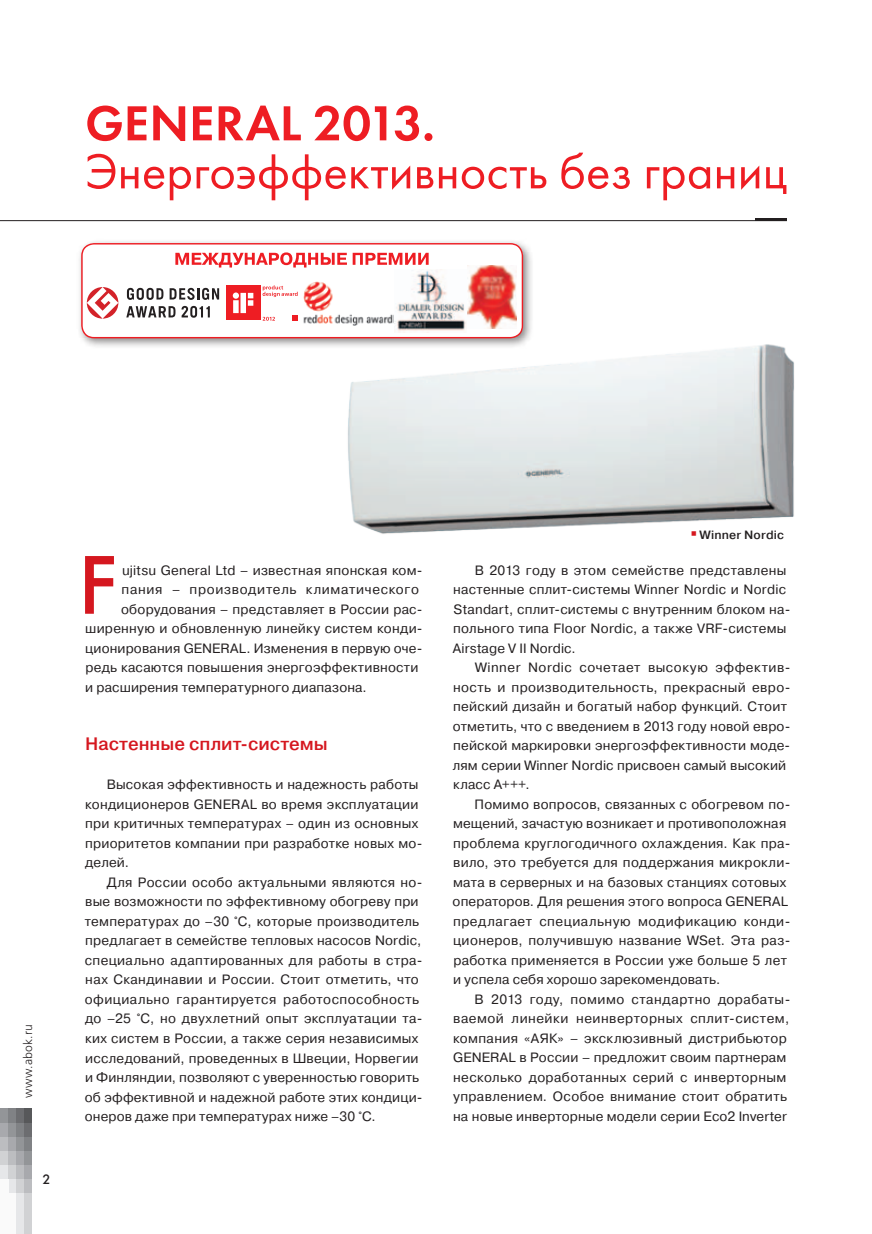
<style>
.page{position:relative;width:872px;height:1234px;background:#fff}
.page>*{position:absolute;margin:0;border:0;box-sizing:border-box;transform-origin:0 0}
.t1{font:500 86.4px "Futura";color:#d5171f}
.t2{font:51px "Futura";color:#ee1d23}
.t3{font:51px "Futura Demi";color:#ee1d23}
.t4{font:500 18px "Pragmatica";color:#d5171f}
.t5{font:13.5px/19.5px "Pragmatica";letter-spacing:.02em;color:#231f20}
.t6{font:13.5px "Pragmatica";letter-spacing:.05em;color:#231f20}
.t7{font:13.5px "Futura Futuris";color:#231f20}
.t8{font:500 12px "Pragmatica";letter-spacing:.015em;color:#231f20}
.t9{font:300 12px "Free Set";letter-spacing:.015em;color:#231f20}
</style>
<div class="page">
<div style="left:0;top:1108px;width:9px;height:14px;background:#939598"></div>
<div style="left:0;top:1122px;width:9px;height:14px;background:#a8a9ad"></div>
<div style="left:0;top:1136px;width:9px;height:14px;background:#bcbdc0"></div>
<div style="left:0;top:1150px;width:9px;height:15px;background:#d1d2d4"></div>
<div style="left:0;top:1165px;width:9px;height:14px;background:#e6e7e9"></div>
<div style="left:9px;top:1108px;width:7px;height:14px;background:#808285"></div>
<div style="left:9px;top:1122px;width:7px;height:14px;background:#939598"></div>
<div style="left:9px;top:1136px;width:7px;height:14px;background:#a8a9ad"></div>
<div style="left:9px;top:1150px;width:7px;height:15px;background:#bcbdc0"></div>
<div style="left:9px;top:1165px;width:7px;height:14px;background:#d1d2d4"></div>
<div style="left:9px;top:1179px;width:7px;height:14px;background:#e6e7e9"></div>
<div style="left:16px;top:1108px;width:8px;height:14px;background:#6c6d70"></div>
<div style="left:16px;top:1122px;width:8px;height:14px;background:#808285"></div>
<div style="left:16px;top:1136px;width:8px;height:14px;background:#939598"></div>
<div style="left:16px;top:1150px;width:8px;height:15px;background:#a8a9ad"></div>
<div style="left:16px;top:1165px;width:8px;height:14px;background:#bcbdc0"></div>
<div style="left:16px;top:1179px;width:8px;height:14px;background:#d1d2d4"></div>
<div style="left:24px;top:1108px;width:8px;height:14px;background:#57585a"></div>
<div style="left:24px;top:1122px;width:8px;height:14px;background:#6c6d70"></div>
<div style="left:24px;top:1136px;width:8px;height:14px;background:#808285"></div>
<div style="left:24px;top:1150px;width:8px;height:15px;background:#939598"></div>
<div style="left:24px;top:1165px;width:8px;height:14px;background:#a8a9ad"></div>
<div style="left:24px;top:1179px;width:8px;height:14px;background:#bcbdc0"></div>
<div style="left:0;top:1179px;width:9px;height:54px;background:#fafafa"></div>
<div style="left:9px;top:1193px;width:7px;height:40px;background:#fafafa"></div>
<div style="left:16px;top:1193px;width:8px;height:40px;background:#e6e7e9"></div>
<div style="left:24px;top:1193px;width:8px;height:40px;background:#d1d2d4"></div>
<img style="left:348px;top:344px;width:446px;height:190px">
<hr style="left:756px;top:218px;width:31px;height:3px;background:#231f20">
<hr style="left:0;top:220px;width:787px;height:1px;background:#231f20">
<div style="left:76px;top:238px;width:458px;height:111px;background:#231f20;opacity:.54"></div>
<svg style="left:81px;top:243px;width:442px;height:95px"></svg>
<img style="left:301px;top:280px;width:92px;height:45px">
<img style="left:468px;top:265px;width:49px;height:64px">
<svg style="left:692px;top:531px;width:4px;height:3px"></svg>
<h2 class="t3" style="left:85px;top:91px;width:351px">GENERAL 2013.</h2>
<h2 class="t2" style="left:85px;top:141px;width:703px">Энергоэффективность без границ</h2>
<p class="t9" style="left:21px;top:1097px;width:75px;rotate:-90deg">www.abok.ru</p>
<p class="t7" style="left:43px;top:1170px;width:9px">2</p>
<h1 class="t1" style="left:78px;top:533px;width:40px">F</h1>
<p class="t5" style="left:122px;top:560px;width:302px">ujitsu General Ltd – известная японская ком-</p>
<p class="t6" style="left:122px;top:581px;width:299px">пания – производитель климатического</p>
<p class="t5" style="left:121px;top:599px;width:303px">оборудования – представляет в России рас-</p>
<p class="t5" style="left:85px;top:619px;width:339px">ширенную и обновленную линейку систем конди-</p>
<p class="t5" style="left:85px;top:638px;width:339px">ционирования GENERAL. Изменения в первую оче-</p>
<p class="t5" style="left:85px;top:658px;width:334px">редь касаются повышения энергоэффективности</p>
<p class="t5" style="left:85px;top:677px;width:283px">и расширения температурного диапазона.</p>
<h3 class="t4" style="left:85px;top:732px;width:244px">Настенные сплит-системы</h3>
<p class="t5" style="left:85px;top:775px;width:339px;text-indent:22px">Высокая эффективность и надежность работы кондиционеров GENERAL во время эксплуатации при критичных температурах – один из основных приоритетов компании при разработке новых мо&shy;делей.</p>
<p class="t5" style="left:85px;top:872px;width:339px;text-indent:22px">Для России особо актуальными являются но&shy;вые возможности по эффективному обогреву при температурах до –30 °C, которые производитель предлагает в семействе тепловых насосов Nordic, специально адаптированных для работы в стра&shy;нах Скандинавии и России. Стоит отметить, что официально гарантируется работоспособность до –25 °C, но двухлетний опыт эксплуатации та&shy;ких систем в России, а также серия независимых исследований, проведенных в Швеции, Норвегии и Финляндии, позволяют с уверенностью говорить об эффективной и надежной работе этих кондици&shy;онеров даже при температурах ниже –30 °C.</p>
<p class="t8" style="left:699px;top:526px;width:86px">Winner Nordic</p>
<p class="t5" style="left:453px;top:560px;width:339px;text-indent:22px">В 2013 году в этом семействе представлены настенные сплит-системы Winner Nordic и Nordic Standart, сплит-системы с внутренним блоком на&shy;польного типа Floor Nordic, а также VRF-системы Airstage V II Nordic.</p>
<p class="t5" style="left:452px;top:658px;width:339px;text-indent:23px">Winner Nordic сочетает высокую эффектив&shy;ность и производительность, прекрасный евро&shy;пейский дизайн и богатый набор функций. Стоит отметить, что с введением в 2013 году новой евро&shy;пейской маркировки энергоэффективности моде&shy;лям серии Winner Nordic присвоен самый высокий класс А+++.</p>
<p class="t5" style="left:452px;top:794px;width:339px;text-indent:22px">Помимо вопросов, связанных с обогревом по&shy;мещений, зачастую возникает и противоположная проблема круглогодичного охлаждения. Как пра&shy;вило, это требуется для поддержания микрокли&shy;мата в серверных и на базовых станциях сотовых операторов. Для решения этого вопроса GENERAL предлагает специальную модификацию конди&shy;ционеров, получившую название WSet. Эта раз&shy;работка применяется в России уже больше 5 лет и успела себя хорошо зарекомендовать.</p>
<p class="t5" style="left:453px;top:989px;width:339px;text-indent:22px">В 2013 году, помимо стандартно дорабаты&shy;ваемой линейки неинверторных сплит-систем, компания «АЯК» – эксклюзивный дистрибьютор GENERAL в России – предложит своим партнерам несколько доработанных серий с инверторным управлением. Особое внимание стоит обратить на новые инверторные модели серии Eco2 Inverter</p>
</div>
